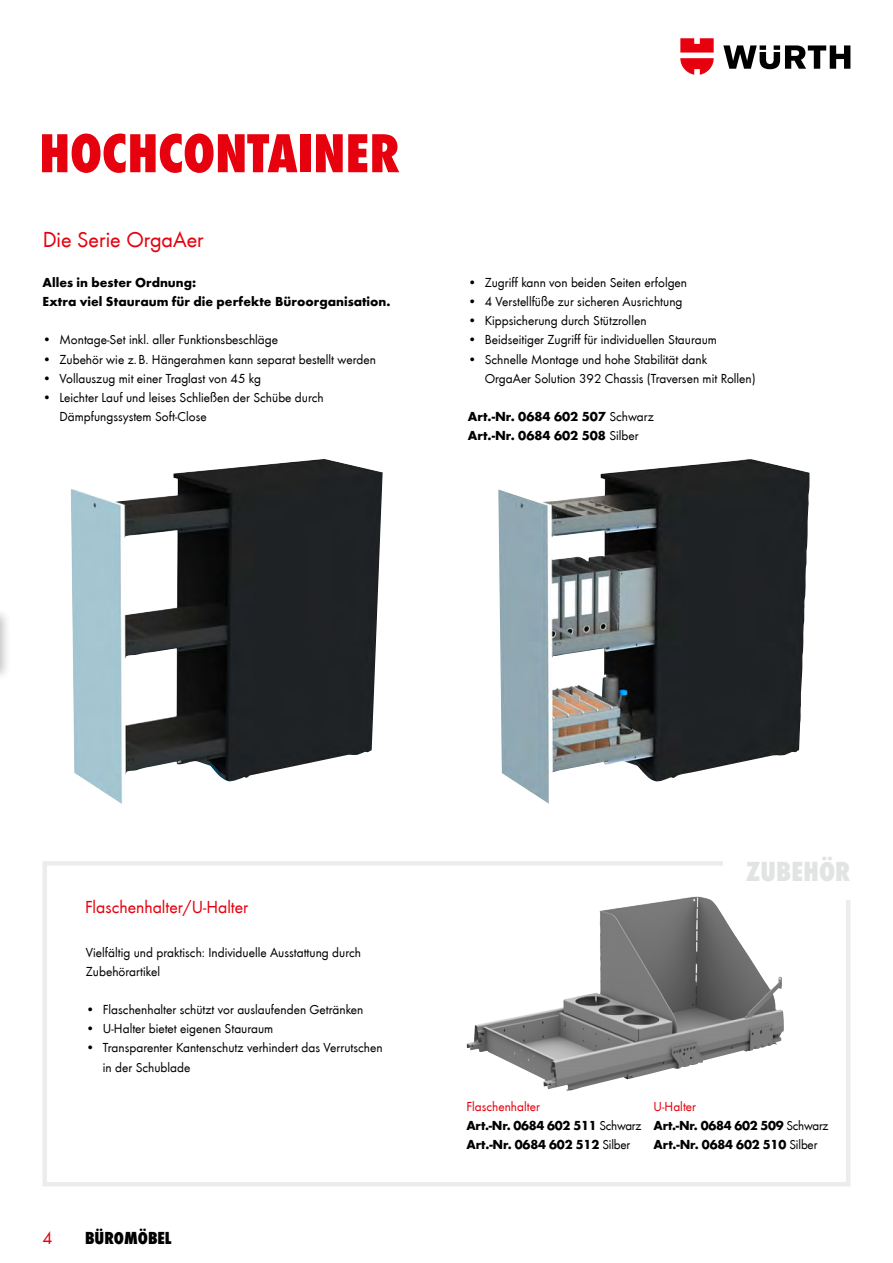
<style>
.page{position:relative;width:893px;height:1263px;background:#fff}
.page>*{position:absolute;margin:0;border:0;box-sizing:border-box;transform-origin:0 0}
.t1{font:800 condensed 57px "Wuerth";color:#e7000e}
.t2{font:800 condensed 28.5px "Wuerth";letter-spacing:.005em;color:#e2e3e3}
.t3{font:22.5px "Wuerth";color:#e7000e}
.t4{font:18px "Wuerth";color:#e7000e}
.t5{font:800 condensed 18px "Wuerth";color:#000}
.t6{font:13.5px/19.2px "Wuerth";color:#000}
.t7{font:700 13.5px/19.2px "Wuerth";color:#000}
.t8{font:13.5px "Wuerth";color:#e7000e}
.s1{font-weight:400}
</style>
<div class="page">
<svg style="left:723px;top:45px;width:127px;height:24px"></svg>
<svg style="left:680px;top:38px;width:34px;height:37px"></svg>
<div style="left:0;top:607px;width:12px;height:75px;background:#000;opacity:.25"></div>
<div style="left:43px;top:861px;width:807px;height:325px;border:4px solid #ececec"></div>
<div style="left:723px;top:842px;width:149px;height:57px;background:#fff"></div>
<img style="left:467px;top:897px;width:317px;height:194px">
<img style="left:498px;top:459px;width:312px;height:345px">
<img style="left:71px;top:459px;width:312px;height:345px">
<h1 class="t1" style="left:39px;top:113px;width:362px">HOCHCONTAINER</h1>
<h3 class="t3" style="left:43px;top:224px;width:162px">Die Serie OrgaAer</h3>
<p class="t7" style="left:43px;top:272px;width:350px">Alles in bester Ordnung:<br>Extra viel Stauraum für die perfekte Büroorganisation.</p>
<p class="t6" style="left:43px;top:330px;width:237px">• Montage-Set inkl. aller Funktionsbeschläge</p>
<p class="t6" style="left:43px;top:349px;width:335px">• Zubehör wie z.B. Hängerahmen kann separat bestellt werden</p>
<p class="t6" style="left:43px;top:368px;width:220px">• Vollauszug mit einer Traglast von 45 kg</p>
<p class="t6" style="left:60px;top:387px;width:266px;text-indent:-17px">• Leichter Lauf und leises Schließen der Schübe durch<br>Dämpfungssystem Soft-Close</p>
<p class="t6" style="left:468px;top:272px;width:221px">• Zugriff kann von beiden Seiten erfolgen</p>
<p class="t6" style="left:468px;top:291px;width:216px">• 4 Verstellfüße zur sicheren Ausrichtung</p>
<p class="t6" style="left:468px;top:311px;width:180px">• Kippsicherung durch Stützrollen</p>
<p class="t6" style="left:468px;top:330px;width:251px">• Beidseitiger Zugriff für individuellen Stauraum</p>
<p class="t6" style="left:485px;top:349px;width:272px;text-indent:-17px">• Schnelle Montage und hohe Stabilität dank<br>OrgaAer Solution 392 Chassis (Traversen mit Rollen)</p>
<p class="t7" style="left:468px;top:406px;width:188px">Art.-Nr. 0684 602 507 <span class="s1">Schwarz<br></span>Art.-Nr. 0684 602 508 <span class="s1">Silber</span></p>
<h3 class="t4" style="left:85px;top:895px;width:165px">Flaschenhalter/U-Halter</h3>
<p class="t6" style="left:86px;top:942px;width:276px">Vielfältig und praktisch: Individuelle Ausstattung durch<br>Zubehörartikel</p>
<p class="t6" style="left:86px;top:999px;width:279px">• Flaschenhalter schützt vor auslaufenden Getränken</p>
<p class="t6" style="left:86px;top:1018px;width:189px">• U-Halter bietet eigenen Stauraum</p>
<p class="t6" style="left:103px;top:1038px;width:281px;text-indent:-17px">• Transparenter Kantenschutz verhindert das Verrutschen in der Schublade</p>
<h3 class="t4" style="left:43px;top:1225px;width:11px">4</h3>
<h3 class="t5" style="left:85px;top:1225px;width:88px">BÜROMÖBEL</h3>
<h2 class="t2" style="left:746px;top:851px;width:106px">ZUBEHÖR</h2>
<p class="t8" style="left:466px;top:1097px;width:75px">Flaschenhalter</p>
<p class="t7" style="left:466px;top:1115px;width:177px">Art.-Nr. 0684 602 511 <span class="s1">Schwarz<br></span>Art.-Nr. 0684 602 512 <span class="s1">Silber</span></p>
<p class="t8" style="left:654px;top:1097px;width:44px">U-Halter</p>
<p class="t7" style="left:654px;top:1115px;width:177px">Art.-Nr. 0684 602 509 <span class="s1">Schwarz<br></span>Art.-Nr. 0684 602 510 <span class="s1">Silber</span></p>
</div>
